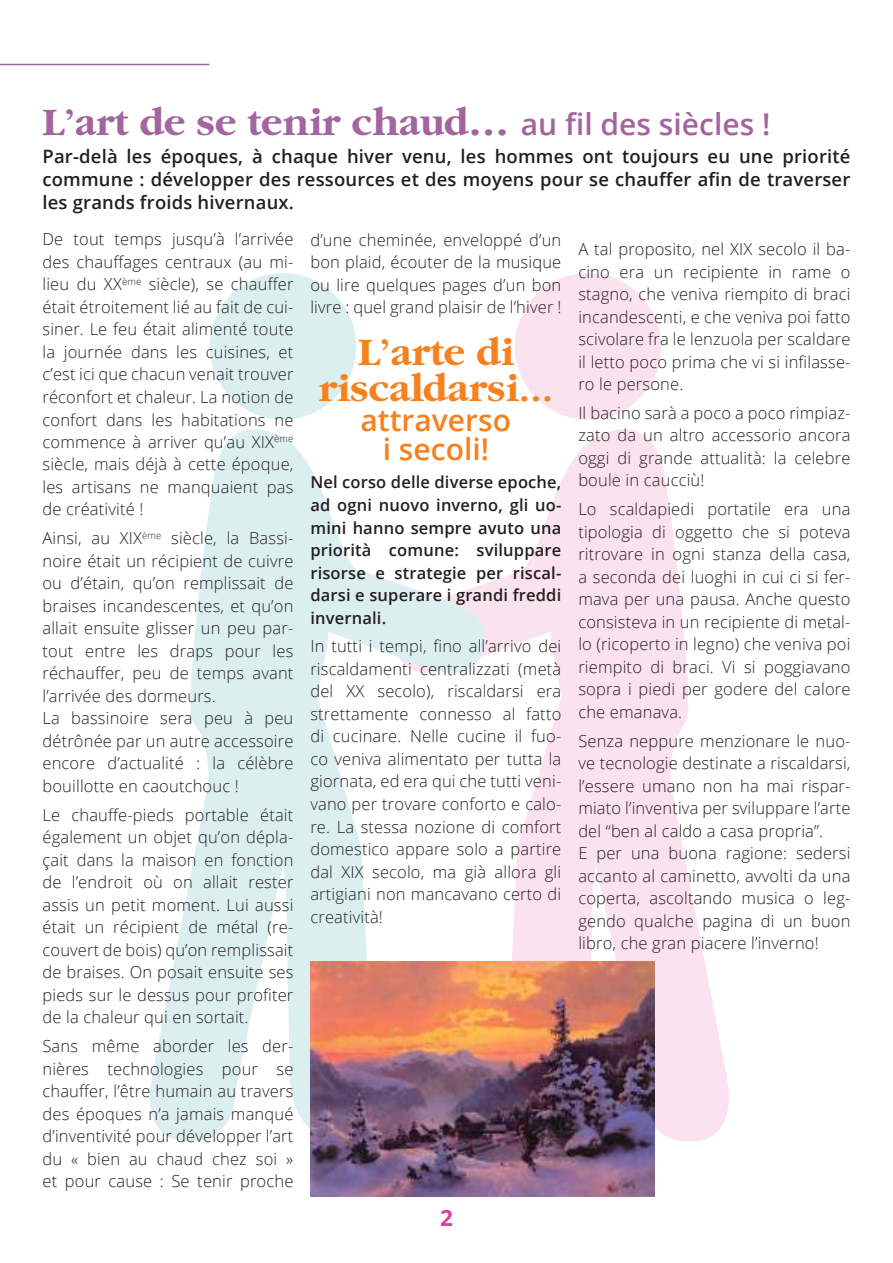
<style>
.page{position:relative;width:893px;height:1263px;background:#fff}
.page>*{position:absolute;margin:0;border:0;box-sizing:border-box;transform-origin:0 0}
.t1{font:700 40.5px "Garamond";color:#a2659f}
.t2{font:700 40.5px/36px "Garamond";color:#f8811e;text-align:center}
.t3{font:600 30px/28.5px "Open Sans";color:#f8811e;text-align:center}
.t4{font:700 22.5px "Open Sans";color:#df3d97}
.t5{font:600 18.45px/22.5px "Open Sans";letter-spacing:.01em;color:#241f1f;text-align:justify}
.t6{font:300 16.5px/22.5px "Open Sans";letter-spacing:.01em;color:#241f1f;text-align:justify}
.t7{font:600 16.5px/22.5px "Open Sans";letter-spacing:.01em;color:#241f1f;text-align:justify}
.s1{font-family:"Open Sans";font-weight:600;font-size:30px}
.s2{font-size:34.5px}
</style>
<div class="page">
<hr style="left:0;top:64px;width:209px;height:1px;background:#a2659f">
<svg style="left:515px;top:273px;width:146px;height:124px"></svg>
<svg style="left:496px;top:397px;width:233px;height:745px;fill:#fae2ef"></svg>
<svg style="left:210px;top:273px;width:146px;height:124px"></svg>
<svg style="left:150px;top:397px;width:345px;height:745px"></svg>
<img style="left:310px;top:961px;width:345px;height:236px">
<h1 class="t1" style="left:42px;top:100px;width:729px">L’art de se tenir chaud… <span class="s1">au fil des siècles !</span></h1>
<p class="t5" style="left:42px;top:145px;width:809px">Par-delà les époques, à chaque hiver venu, les hommes ont toujours eu une priorité commune : développer des ressources et des moyens pour se chauffer afin de traverser les grands froids hivernaux.</p>
<p class="t6" style="left:42px;top:228px;width:252px">De tout temps jusqu’à l’arrivée des chauffages centraux (au mi&shy;lieu du XX<sup>ème</sup> siècle), se chauffer était étroitement lié au fait de cui&shy;siner. Le feu était alimenté toute la journée dans les cuisines, et c’est ici que chacun venait trouver réconfort et chaleur. La notion de confort dans les habitations ne commence à arriver qu’au XIX<sup>ème </sup>siècle, mais déjà à cette époque, les artisans ne manquaient pas de créativité !</p>
<p class="t6" style="left:42px;top:527px;width:252px;text-align:left">Ainsi, au XIX<sup>ème</sup> siècle, la Bassi&shy;noire était un récipient de cuivre ou d’étain, qu’on remplissait de braises incandescentes, et qu’on allait ensuite glisser un peu par&shy;tout entre les draps pour les réchauffer, peu de temps avant l’arrivée des dormeurs.<br>La bassinoire sera peu à peu détrônée par un autre accessoire encore d’actualité : la célèbre bouillotte en caoutchouc !</p>
<p class="t6" style="left:42px;top:803px;width:252px">Le chauffe-pieds portable était également un objet qu’on dépla&shy;çait dans la maison en fonction de l’endroit où on allait rester assis un petit moment. Lui aussi était un récipient de métal (re&shy;couvert de bois) qu’on remplissait de braises. On posait ensuite ses pieds sur le dessus pour profiter de la chaleur qui en sortait.</p>
<p class="t6" style="left:42px;top:1034px;width:252px">Sans même aborder les der&shy;nières technologies pour se chauffer, l’être humain au travers des époques n’a jamais manqué d’inventivité pour développer l’art du « bien au chaud chez soi » et pour cause : Se tenir proche</p>
<p class="t6" style="left:310px;top:228px;width:252px">d’une cheminée, enveloppé d’un bon plaid, écouter de la musique ou lire quelques pages d’un bon livre : quel grand plaisir de l’hiver !</p>
<h1 class="t2" style="left:319px;top:335px;width:236px">L’arte di riscaldarsi<span class="s2">…</span></h1>
<h2 class="t3" style="left:361px;top:405px;width:152px">attraverso i secoli!</h2>
<p class="t7" style="left:310px;top:471px;width:252px">Nel corso delle diverse epoche, ad ogni nuovo inverno, gli uo&shy;mini hanno sempre avuto una priorità comune: sviluppare risorse e strategie per riscal&shy;darsi e superare i grandi freddi invernali.</p>
<p class="t6" style="left:310px;top:635px;width:252px">In tutti i tempi, fino all’arrivo dei riscaldamenti centralizzati (metà del XX secolo), riscaldarsi era strettamente connesso al fatto di cucinare. Nelle cucine il fuo&shy;co veniva alimentato per tutta la giornata, ed era qui che tutti veni&shy;vano per trovare conforto e calo&shy;re. La stessa nozione di comfort domestico appare solo a partire dal XIX secolo, ma già allora gli artigiani non mancavano certo di creatività!</p>
<p class="t6" style="left:578px;top:237px;width:274px">A tal proposito, nel XIX secolo il ba&shy;cino era un recipiente in rame o stagno, che veniva riempito di braci incandescenti, e che veniva poi fatto scivolare fra le lenzuola per scaldare il letto poco prima che vi si infilasse&shy;ro le persone.</p>
<p class="t6" style="left:578px;top:401px;width:274px">Il bacino sarà a poco a poco rimpiaz&shy;zato da un altro accessorio ancora oggi di grande attualità: la celebre boule in caucciù!</p>
<p class="t6" style="left:578px;top:498px;width:274px">Lo scaldapiedi portatile era una tipologia di oggetto che si poteva ritrovare in ogni stanza della casa, a seconda dei luoghi in cui ci si fer&shy;mava per una pausa. Anche questo consisteva in un recipiente di metal&shy;lo (ricoperto in legno) che veniva poi riempito di braci. Vi si poggiavano sopra i piedi per godere del calore che emanava.</p>
<p class="t6" style="left:578px;top:729px;width:274px;text-align:left">Senza neppure menzionare le nuo&shy;ve tecnologie destinate a riscaldarsi, l’essere umano non ha mai rispar&shy;miato l’inventiva per sviluppare l’arte del “ben al caldo a casa propria”.<br>E per una buona ragione: sedersi accanto al caminetto, avvolti da una coperta, ascoltando musica o leg&shy;gendo qualche pagina di un buon libro, che gran piacere l’inverno!</p>
<h3 class="t4" style="left:440px;top:1202px;width:14px">2</h3>
</div>
